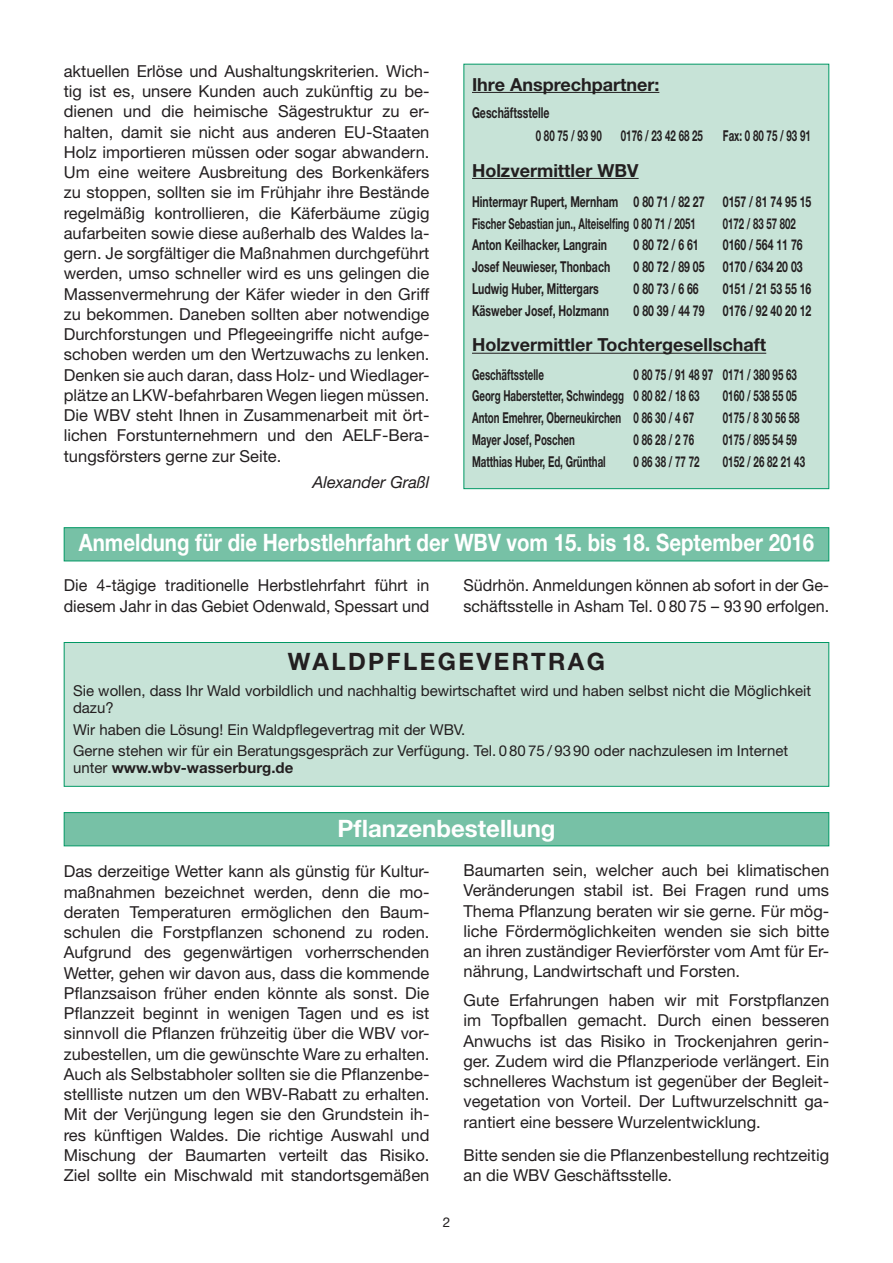
<style>
.page{position:relative;width:893px;height:1263px;background:#fff}
.page>*{position:absolute;margin:0;border:0;box-sizing:border-box;transform-origin:0 0}
.t1{font:700 24px "Helvetica Neue";color:#fff;scale:.85 1}
.t2{font:700 24px "Helvetica Neue";color:#fff}
.t3{font:700 24px "Helvetica Neue";letter-spacing:.1em;color:#231f20}
.t4{font:700 18px "Helvetica Neue";color:#231f20}
.t5{font:16.5px/20.2px "Helvetica Neue";color:#231f20;text-align:justify}
.t6{font:italic 16.5px "Helvetica Neue";color:#231f20}
.t7{font:700 15px/23px "Helvetica Neue";color:#231f20;scale:.7 1}
.t8{font:700 15px/21.8px "Helvetica Neue";color:#231f20;scale:.65 1}
.t9{font:15px/17.2px "Helvetica Neue";color:#231f20}
.t10{font:700 15px "Helvetica Neue";color:#231f20}
.t11{font:700 15px "Helvetica Neue";color:#231f20;scale:.64 1}
.t12{font:13.5px "Helvetica Neue";color:#231f20}
.s1{font-weight:400}
</style>
<div class="page">
<div style="left:463px;top:64px;width:366px;height:425px;background:#c7e3d7"></div>
<hr style="left:472px;top:92px;width:187px;height:1px;background:#231f20">
<hr style="left:472px;top:178px;width:167px;height:1px;background:#231f20">
<hr style="left:472px;top:353px;width:294px;height:1px;background:#231f20">
<div style="left:64px;top:527px;width:765px;height:34px;background:#77c1a6;border:1px solid #009864"></div>
<div style="left:64px;top:642px;width:765px;height:144px;background:#c7e3d7"></div>
<div style="left:64px;top:642px;width:765px;height:145px;border:1px solid #009864"></div>
<div style="left:64px;top:812px;width:765px;height:34px;background:#77c1a6;border:1px solid #009864"></div>
<p class="t5" style="left:64px;top:61px;width:367px">aktuellen Erlöse und Aushaltungskriterien. Wich&shy;tig ist es, unsere Kunden auch zukünftig zu be&shy;dienen und die heimische Sägestruktur zu er&shy;halten, damit sie nicht aus anderen EU-Staaten Holz importieren müssen oder sogar abwandern.<br>Um eine weitere Ausbreitung des Borkenkäfers zu stoppen, sollten sie im Frühjahr ihre Bestände regelmäßig kontrollieren, die Käferbäume zügig aufarbeiten sowie diese außerhalb des Waldes la&shy;gern. Je sorgfältiger die Maßnahmen durchgeführt werden, umso schneller wird es uns gelingen die Massenvermehrung der Käfer wieder in den Griff zu bekommen. Daneben sollten aber notwendige Durchforstungen und Pflegeeingriffe nicht aufge&shy;schoben werden um den Wertzuwachs zu lenken.<br>Denken sie auch daran, dass Holz- und Wiedlager&shy;plätze an LKW-befahrbaren Wegen liegen müssen.<br>Die WBV steht Ihnen in Zusammenarbeit mit ört&shy;lichen Forstunternehmern und den AELF-Bera&shy;tungsförsters gerne zur Seite.</p>
<p class="t6" style="left:312px;top:472px;width:119px">Alexander Graßl</p>
<p class="t4" style="left:472px;top:73px;width:189px">Ihre Ansprechpartner:</p>
<p class="t7" style="left:536px;top:101px;width:96px;text-indent:-64px">Geschäftsstelle<br>0 80 75 / 93 90</p>
<p class="t8" style="left:621px;top:124px;width:128px">0176 / 23 42 68 25</p>
<p class="t8" style="left:723px;top:124px;width:137px">Fax: 0 80 75 / 93 91</p>
<p class="t4" style="left:472px;top:159px;width:168px">Holzvermittler WBV</p>
<p class="t7" style="left:472px;top:190px;width:486px;line-height:21.8px">Hintermayr Rupert, Mernham 0 80 71 / 82 27 0157 / 81 74 95 15<br>Fischer Sebastian jun., Alteiselfing 0 80 71 / 2051</p>
<p class="t11" style="left:723px;top:214px;width:115px">0172 / 83 57 802</p>
<p class="t7" style="left:472px;top:233px;width:194px">Anton Keilhacker, Langrain</p>
<p class="t7" style="left:634px;top:233px;width:95px">0 80 72 / 6 61</p>
<p class="t7" style="left:723px;top:233px;width:115px">0160 / 564 11 76</p>
<p class="t7" style="left:472px;top:255px;width:199px">Josef Neuwieser, Thonbach</p>
<p class="t7" style="left:634px;top:255px;width:243px">0 80 72 / 89 05 0170 / 634 20 03</p>
<p class="t7" style="left:472px;top:277px;width:183px">Ludwig Huber, Mittergars</p>
<p class="t7" style="left:634px;top:277px;width:95px">0 80 73 / 6 66</p>
<p class="t7" style="left:723px;top:277px;width:128px">0151 / 21 53 55 16</p>
<p class="t7" style="left:472px;top:298px;width:197px">Käsweber Josef, Holzmann</p>
<p class="t7" style="left:634px;top:298px;width:256px">0 80 39 / 44 79 0176 / 92 40 20 12</p>
<p class="t4" style="left:472px;top:334px;width:296px">Holzvermittler Tochtergesellschaft</p>
<p class="t8" style="left:472px;top:363px;width:112px">Geschäftsstelle</p>
<p class="t8" style="left:472px;top:363px;width:501px;text-indent:162px">0 80 75 / 91 48 97 0171 / 380 95 63<br>Georg Haberstetter, Schwindegg 0 80 82 / 18 63</p>
<p class="t8" style="left:723px;top:385px;width:115px">0160 / 538 55 05</p>
<p class="t8" style="left:472px;top:406px;width:343px">Anton Emehrer, Oberneukirchen 0 86 30 / 4 67</p>
<p class="t8" style="left:723px;top:406px;width:120px">0175 / 8 30 56 58</p>
<p class="t8" style="left:472px;top:428px;width:160px">Mayer Josef, Poschen</p>
<p class="t8" style="left:634px;top:428px;width:95px">0 86 28 / 2 76</p>
<p class="t8" style="left:723px;top:428px;width:115px">0175 / 895 54 59</p>
<p class="t8" style="left:472px;top:450px;width:207px">Matthias Huber, Ed, Grünthal</p>
<p class="t8" style="left:634px;top:450px;width:103px">0 86 38 / 77 72</p>
<p class="t8" style="left:723px;top:450px;width:128px">0152 / 26 82 21 43</p>
<h1 class="t1" style="left:79px;top:528px;width:866px">Anmeldung für die Herbstlehrfahrt der WBV vom 15. bis 18. September 2016</h1>
<p class="t5" style="left:64px;top:575px;width:367px">Die 4-tägige traditionelle Herbstlehrfahrt führt in diesem Jahr in das Gebiet Odenwald, Spessart und</p>
<p class="t5" style="left:463px;top:575px;width:367px">Südrhön. Anmeldungen können ab sofort in der Ge&shy;schäftsstelle in Asham Tel. 0 80 75 – 93 90 erfolgen.</p>
<h1 class="t3" style="left:288px;top:647px;width:319px">WALDPFLEGEVERTRAG</h1>
<p class="t9" style="left:73px;top:682px;width:740px">Sie wollen, dass Ihr Wald vorbildlich und nachhaltig bewirtschaftet wird und haben selbst nicht die Möglichkeit dazu?</p>
<p class="t9" style="left:73px;top:718px;width:717px;line-height:21.5px">Wir haben die Lösung! Ein Waldpflegevertrag mit der WBV.<br>Gerne stehen wir für ein Beratungsgespräch zur Verfügung. Tel. 0 80 75 / 93 90 oder nachzulesen im Internet</p>
<p class="t10" style="left:73px;top:759px;width:222px"><span class="s1">unter</span> www.wbv-wasserburg.de</p>
<h1 class="t2" style="left:337px;top:814px;width:220px">Pflanzenbestellung</h1>
<p class="t5" style="left:64px;top:861px;width:367px">Das derzeitige Wetter kann als günstig für Kultur&shy;maßnahmen bezeichnet werden, denn die mo&shy;deraten Temperaturen ermöglichen den Baum&shy;schulen die Forstpflanzen schonend zu roden.<br>Aufgrund des gegenwärtigen vorherrschenden Wetter, gehen wir davon aus, dass die kommende Pflanzsaison früher enden könnte als sonst. Die Pflanzzeit beginnt in wenigen Tagen und es ist sinnvoll die Pflanzen frühzeitig über die WBV vor&shy;zubestellen, um die gewünschte Ware zu erhalten.<br>Auch als Selbstabholer sollten sie die Pflanzenbe&shy;stellliste nutzen um den WBV-Rabatt zu erhalten.<br>Mit der Verjüngung legen sie den Grundstein ih&shy;res künftigen Waldes. Die richtige Auswahl und Mischung der Baumarten verteilt das Risiko.<br>Ziel sollte ein Mischwald mit standortsgemäßen</p>
<p class="t5" style="left:463px;top:860px;width:367px">Baumarten sein, welcher auch bei klimatischen Veränderungen stabil ist. Bei Fragen rund ums Thema Pflanzung beraten wir sie gerne. Für mög&shy;liche Fördermöglichkeiten wenden sie sich bitte an ihren zuständiger Revierförster vom Amt für Er&shy;nährung, Landwirtschaft und Forsten.</p>
<p class="t5" style="left:463px;top:990px;width:367px">Gute Erfahrungen haben wir mit Forstpflanzen im Topfballen gemacht. Durch einen besseren Anwuchs ist das Risiko in Trockenjahren gerin&shy;ger. Zudem wird die Pflanzperiode verlängert. Ein schnelleres Wachstum ist gegenüber der Begleit&shy;vegetation von Vorteil. Der Luftwurzelschnitt ga&shy;rantiert eine bessere Wurzelentwicklung.</p>
<p class="t5" style="left:463px;top:1144px;width:367px">Bitte senden sie die Pflanzenbestellung rechtzeitig an die WBV Geschäftsstelle.</p>
<p class="t12" style="left:443px;top:1214px;width:9px">2</p>
</div>
